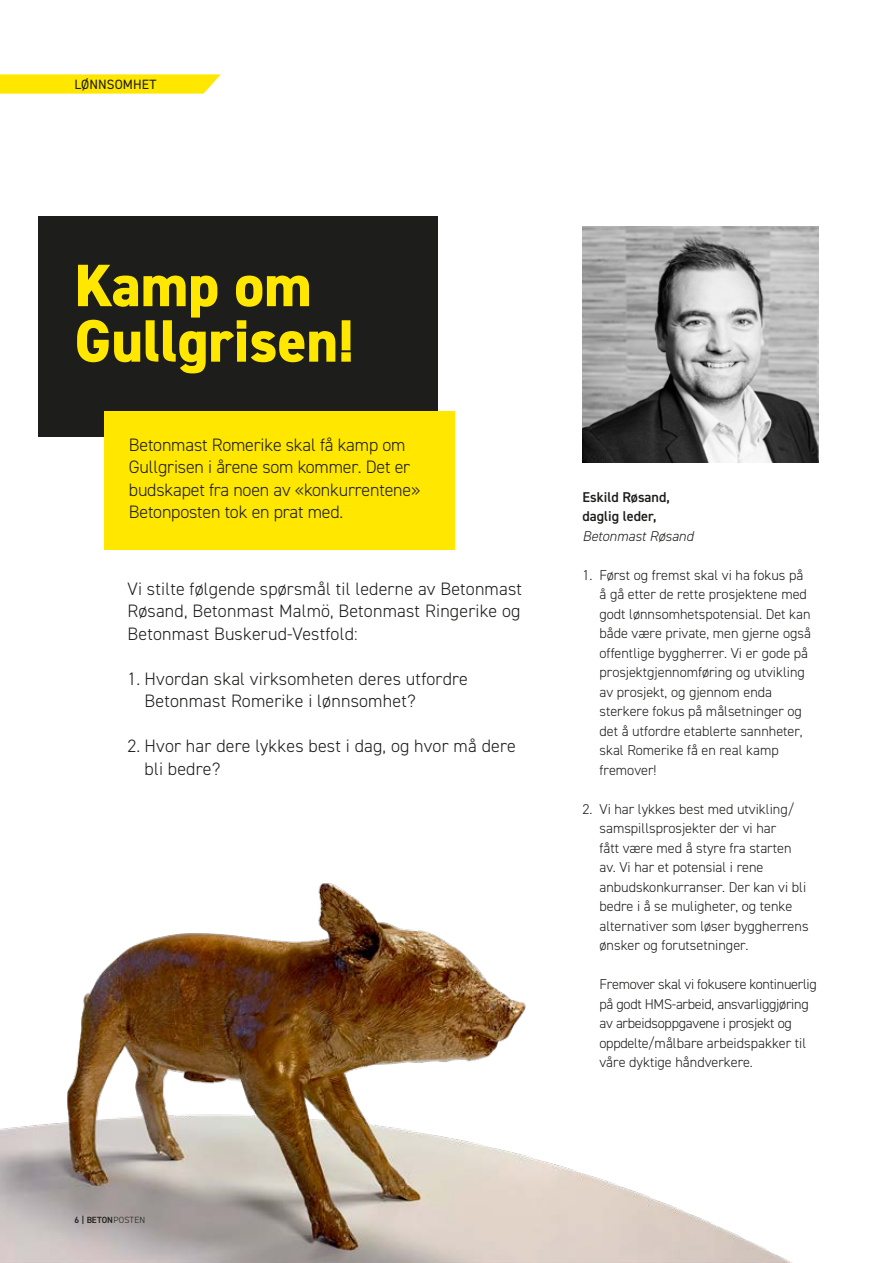
<style>
.page{position:relative;width:893px;height:1263px;background:#fff}
.page>*{position:absolute;margin:0;border:0;box-sizing:border-box;transform-origin:0 0}
.t1{font:800 60px/55.5px "DIN2014";color:#ffe700}
.t2{font:300 18px/22.5px "DIN2014";letter-spacing:.005em;color:#1d1d1b}
.t3{font:300 14.25px/19.5px "DIN2014";color:#1d1d1b}
.t4{font:300 14.25px/19.5px "DIN2014";letter-spacing:-.02em;color:#1d1d1b}
.t5{font:600 14.25px/19.5px "DIN2014";color:#1d1d1b}
.t6{font:italic 300 14.25px "DIN2014";color:#1d1d1b}
.t7{font:13.5px "DIN2014";letter-spacing:.01em;color:#1d1d1b}
.t8{font:600 9px "DIN2014";letter-spacing:-.01em;color:#1d1d1b}
.s1{font-weight:300}
</style>
<div class="page">
<img style="left:0;top:883px;width:793px;height:380px">
<div style="left:38px;top:216px;width:399px;height:220px;background:#1d1d1b"></div>
<div style="left:104px;top:411px;width:351px;height:139px;background:#ffe700"></div>
<img style="left:582px;top:226px;width:237px;height:237px">
<svg style="left:0;top:74px;width:221px;height:20px;background:#ffe814"></svg>
<p class="t7" style="left:74px;top:76px;width:83px">LØNNSOMHET</p>
<h1 class="t1" style="left:74px;top:258px;width:281px">Kamp om<br>Gullgrisen!</h1>
<p class="t2" style="left:129px;top:433px;width:293px">Betonmast Romerike skal få kamp om Gullgrisen i årene som kommer. Det er budskapet fra noen av «konkurrentene» Betonposten tok en prat med.</p>
<p class="t2" style="left:128px;top:577px;width:396px;text-align:justify">Vi stilte følgende spørsmål til lederne av Betonmast Røsand, Betonmast Malmö, Betonmast Ringerike og Betonmast Buskerud-Vestfold:</p>
<p class="t2" style="left:145px;top:667px;width:325px;text-indent:-17px">1. Hvordan skal virksomheten deres utfordre<br>Betonmast Romerike i lønnsomhet?</p>
<p class="t2" style="left:145px;top:735px;width:373px;text-indent:-17px">2. Hvor har dere lykkes best i dag, og hvor må dere bli bedre?</p>
<p class="t8" style="left:74px;top:1214px;width:72px">6 | BETON<span class="s1">POSTEN</span></p>
<p class="t5" style="left:582px;top:487px;width:89px">Eskild Røsand, daglig leder,</p>
<p class="t6" style="left:582px;top:527px;width:112px">Betonmast Røsand</p>
<p class="t3" style="left:599px;top:565px;width:213px;text-indent:-17px">1. Først og fremst skal vi ha fokus på å gå etter de rette prosjektene med godt lønnsomhetspotensial. Det kan både være private, men gjerne også offentlige byggherrer. Vi er gode på prosjektgjennomføring og utvikling av prosjekt, og gjennom enda sterkere fokus på målsetninger og det å utfordre etablerte sannheter, skal Romerike få en real kamp fremover!</p>
<p class="t3" style="left:599px;top:799px;width:211px;text-indent:-17px">2. Vi har lykkes best med utvikling/ samspillsprosjekter der vi har<br>fått være med å styre fra starten av. Vi har et potensial i rene anbudskonkurranser. Der kan vi bli bedre i å se muligheter, og tenke alternativer som løser byggherrens ønsker og forutsetninger.</p>
<p class="t4" style="left:599px;top:974px;width:219px">Fremover skal vi fokusere kontinuerlig på godt HMS-arbeid, ansvarliggjøring av arbeidsoppgavene i prosjekt og oppdelte/målbare arbeidspakker til våre dyktige håndverkere.</p>
</div>
